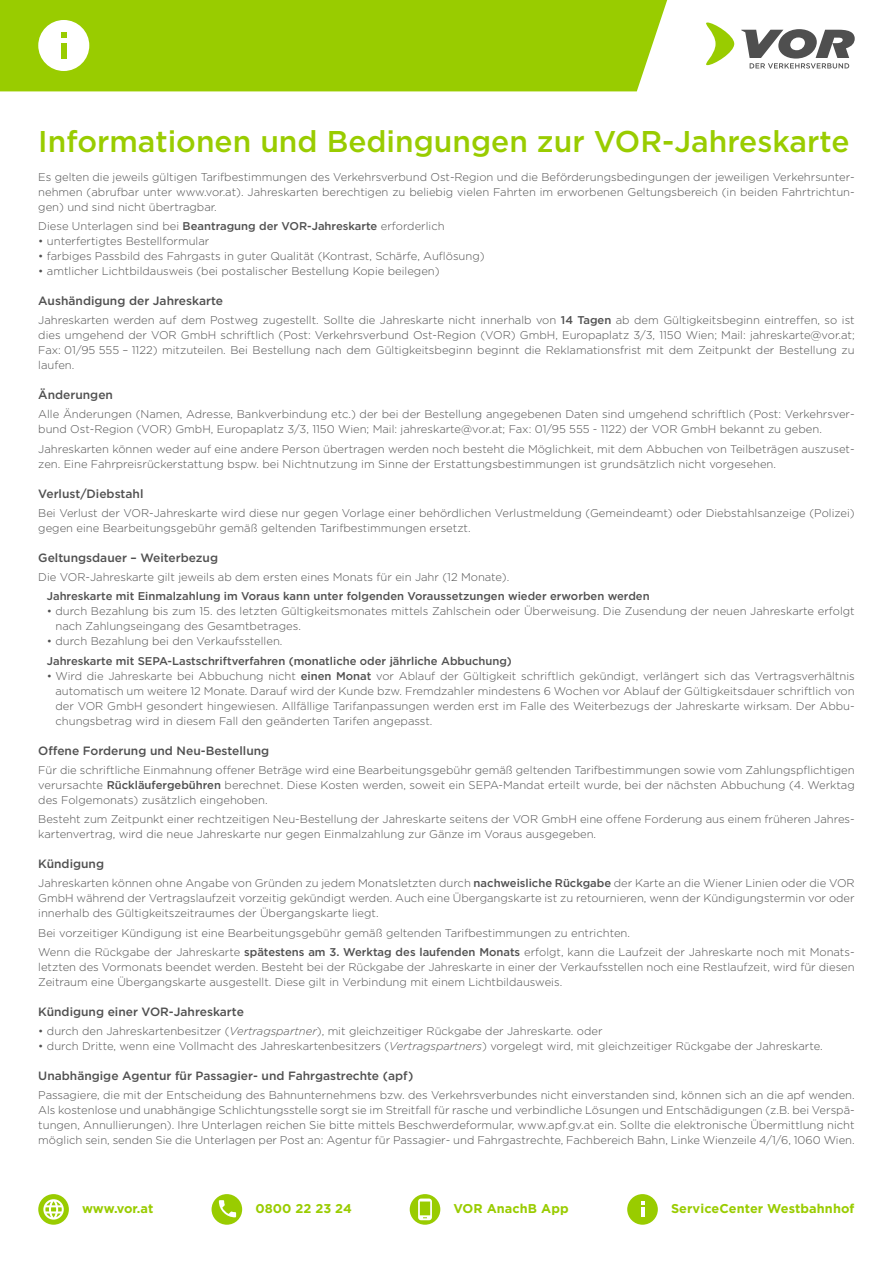
<style>
.page{position:relative;width:893px;height:1263px;background:#fff}
.page>*{position:absolute;margin:0;border:0;box-sizing:border-box;transform-origin:0 0}
.t1{font:500 30px "Gotham";color:#9c0}
.t2{font:700 12.75px "Gotham";letter-spacing:.005em;color:#9c0}
.t3{font:500 12px "Gotham";color:#505050}
.t4{font:300 11.25px/15px "Gotham";color:#505050}
.t5{font:500 11.25px "Gotham";color:#505050}
.s1{font-weight:500}
.s2{font-style:italic}
</style>
<div class="page">
<div style="left:0;top:0;width:667px;height:91px;background:#9c0"></div>
<div style="left:38px;top:1194px;width:31px;height:31px;background:#9c0;border-radius:50%"></div>
<svg style="left:43px;top:1199px;width:21px;height:20px"></svg>
<div style="left:212px;top:1194px;width:30px;height:31px;background:#9c0;border-radius:50%"></div>
<svg style="left:219px;top:1200px;width:17px;height:17px"></svg>
<div style="left:410px;top:1194px;width:30px;height:31px;background:#9c0;border-radius:50%"></div>
<svg style="left:418px;top:1198px;width:14px;height:22px"></svg>
<div style="left:627px;top:1194px;width:31px;height:31px;background:#9c0;border-radius:50%"></div>
<svg style="left:641px;top:1202px;width:3px;height:15px"></svg>
<svg style="left:706px;top:23px;width:28px;height:42px"></svg>
<svg style="left:741px;top:29px;width:114px;height:40px"></svg>
<div style="left:38px;top:20px;width:51px;height:51px;background:#fff;border-radius:50%"></div>
<svg style="left:61px;top:33px;width:5px;height:5px"></svg>
<div style="left:61px;top:43px;width:5px;height:15px;background:#9c0"></div>
<h1 class="t1" style="left:38px;top:121px;width:813px">Informationen und Bedingungen zur VOR-Jahreskarte</h1>
<p class="t4" style="left:38px;top:169px;width:818px;text-align:justify">Es gelten die jeweils gültigen Tarifbestimmungen des Verkehrsverbund Ost-Region und die Beförderungsbedingungen der jeweiligen Verkehrsunter&shy;nehmen (abrufbar unter www.vor.at). Jahreskarten berechtigen zu beliebig vielen Fahrten im erworbenen Geltungsbereich (in beiden Fahrtrichtun&shy;gen) und sind nicht übertragbar.</p>
<p class="t4" style="left:38px;top:219px;width:408px">Diese Unterlagen sind bei <span class="s1">Beantragung der VOR-Jahreskarte</span> erforderlich</p>
<p class="t4" style="left:38px;top:234px;width:173px">• unterfertigtes Bestellformular</p>
<p class="t4" style="left:38px;top:249px;width:448px">• farbiges Passbild des Fahrgasts in guter Qualität (Kontrast, Schärfe, Auflösung)</p>
<p class="t4" style="left:38px;top:264px;width:403px">• amtlicher Lichtbildausweis (bei postalischer Bestellung Kopie beilegen)</p>
<p class="t3" style="left:38px;top:293px;width:186px">Aushändigung der Jahreskarte</p>
<p class="t4" style="left:38px;top:312px;width:818px;text-align:justify">Jahreskarten werden auf dem Postweg zugestellt. Sollte die Jahreskarte nicht innerhalb von <span class="s1">14 Tagen</span> ab dem Gültigkeitsbeginn eintreffen, so ist dies umgehend der VOR GmbH schriftlich (Post: Verkehrsverbund Ost-Region (VOR) GmbH, Europaplatz 3/3, 1150 Wien; Mail: jahreskarte@vor.at; Fax: 01/95 555 – 1122) mitzuteilen. Bei Bestellung nach dem Gültigkeitsbeginn beginnt die Reklamationsfrist mit dem Zeitpunkt der Bestellung zu laufen.</p>
<p class="t3" style="left:38px;top:387px;width:76px">Änderungen</p>
<p class="t4" style="left:38px;top:406px;width:818px">Alle Änderungen (Namen, Adresse, Bankverbindung etc.) der bei der Bestellung angegebenen Daten sind umgehend schriftlich (Post: Verkehrsver&shy;bund Ost-Region (VOR) GmbH, Europaplatz 3/3, 1150 Wien; Mail: jahreskarte@vor.at; Fax: 01/95 555 - 1122) der VOR GmbH bekannt zu geben.</p>
<p class="t4" style="left:38px;top:441px;width:818px">Jahreskarten können weder auf eine andere Person übertragen werden noch besteht die Möglichkeit, mit dem Abbuchen von Teilbeträgen auszuset&shy;zen. Eine Fahrpreisrückerstattung bspw. bei Nichtnutzung im Sinne der Erstattungsbestimmungen ist grundsätzlich nicht vorgesehen.</p>
<p class="t3" style="left:38px;top:485px;width:107px">Verlust/Diebstahl</p>
<p class="t4" style="left:38px;top:505px;width:818px">Bei Verlust der VOR-Jahreskarte wird diese nur gegen Vorlage einer behördlichen Verlustmeldung (Gemeindeamt) oder Diebstahlsanzeige (Polizei) gegen eine Bearbeitungsgebühr gemäß geltenden Tarifbestimmungen ersetzt.</p>
<p class="t3" style="left:38px;top:550px;width:181px">Geltungsdauer – Weiterbezug</p>
<p class="t4" style="left:38px;top:569px;width:472px">Die VOR-Jahreskarte gilt jeweils ab dem ersten eines Monats für ein Jahr (12 Monate).</p>
<p class="t5" style="left:47px;top:589px;width:604px">Jahreskarte mit Einmalzahlung im Voraus kann unter folgenden Voraussetzungen wieder erworben werden</p>
<p class="t4" style="left:55px;top:603px;width:801px;text-indent:-9px">• durch Bezahlung bis zum 15. des letzten Gültigkeitsmonates mittels Zahlschein oder Überweisung. Die Zusendung der neuen Jahreskarte erfolgt nach Zahlungseingang des Gesamtbetrages.</p>
<p class="t4" style="left:47px;top:633px;width:237px">• durch Bezahlung bei den Verkaufsstellen.</p>
<p class="t5" style="left:47px;top:653px;width:467px">Jahreskarte mit SEPA-Lastschriftverfahren (monatliche oder jährliche Abbuchung)</p>
<p class="t4" style="left:55px;top:668px;width:801px;text-align:justify;text-indent:-9px">• Wird die Jahreskarte bei Abbuchung nicht <span class="s1">einen Monat</span> vor Ablauf der Gültigkeit schriftlich gekündigt, verlängert sich das Vertragsverhältnis automatisch um weitere 12 Monate. Darauf wird der Kunde bzw. Fremdzahler mindestens 6 Wochen vor Ablauf der Gültigkeitsdauer schriftlich von der VOR GmbH gesondert hingewiesen. Allfällige Tarifanpassungen werden erst im Falle des Weiterbezugs der Jahreskarte wirksam. Der Abbu&shy;chungsbetrag wird in diesem Fall den geänderten Tarifen angepasst.</p>
<p class="t3" style="left:38px;top:742px;width:232px">Offene Forderung und Neu-Bestellung</p>
<p class="t4" style="left:38px;top:762px;width:818px;text-align:justify">Für die schriftliche Einmahnung offener Beträge wird eine Bearbeitungsgebühr gemäß geltenden Tarifbestimmungen sowie vom Zahlungspflichtigen verursachte <span class="s1">Rückläufergebühren</span> berechnet. Diese Kosten werden, soweit ein SEPA-Mandat erteilt wurde, bei der nächsten Abbuchung (4. Werktag des Folgemonats) zusätzlich eingehoben.</p>
<p class="t4" style="left:38px;top:811px;width:818px">Besteht zum Zeitpunkt einer rechtzeitigen Neu-Bestellung der Jahreskarte seitens der VOR GmbH eine offene Forderung aus einem früheren Jahres&shy;kartenvertrag, wird die neue Jahreskarte nur gegen Einmalzahlung zur Gänze im Voraus ausgegeben.</p>
<p class="t3" style="left:38px;top:856px;width:67px">Kündigung</p>
<p class="t4" style="left:38px;top:875px;width:818px;text-align:justify">Jahreskarten können ohne Angabe von Gründen zu jedem Monatsletzten durch <span class="s1">nachweisliche Rückgabe</span> der Karte an die Wiener Linien oder die VOR GmbH während der Vertragslaufzeit vorzeitig gekündigt werden. Auch eine Übergangskarte ist zu retournieren, wenn der Kündigungstermin vor oder innerhalb des Gültigkeitszeitraumes der Übergangskarte liegt.</p>
<p class="t4" style="left:38px;top:923px;width:818px;line-height:19.2px">Bei vorzeitiger Kündigung ist eine Bearbeitungsgebühr gemäß geltenden Tarifbestimmungen zu entrichten.<br>Wenn die Rückgabe der Jahreskarte <span class="s1">spätestens am 3. Werktag des laufenden Monats</span> erfolgt, kann die Laufzeit der Jahreskarte noch mit Monats-</p>
<p class="t4" style="left:38px;top:959px;width:818px">letzten des Vormonats beendet werden. Besteht bei der Rückgabe der Jahreskarte in einer der Verkaufsstellen noch eine Restlaufzeit, wird für diesen<br>Zeitraum eine Übergangskarte ausgestellt. Diese gilt in Verbindung mit einem Lichtbildausweis.</p>
<p class="t3" style="left:38px;top:1004px;width:207px">Kündigung einer VOR-Jahreskarte</p>
<p class="t4" style="left:38px;top:1023px;width:566px">• durch den Jahreskartenbesitzer (<span class="s2">Vertragspartner</span>), mit gleichzeitiger Rückgabe der Jahreskarte. oder</p>
<p class="t4" style="left:38px;top:1038px;width:786px">• durch Dritte, wenn eine Vollmacht des Jahreskartenbesitzers (<span class="s2">Vertragspartners</span>) vorgelegt wird, mit gleichzeitiger Rückgabe der Jahreskarte.</p>
<p class="t3" style="left:38px;top:1068px;width:377px">Unabhängige Agentur für Passagier- und Fahrgastrechte (apf)</p>
<p class="t4" style="left:38px;top:1087px;width:818px;text-align:justify">Passagiere, die mit der Entscheidung des Bahnunternehmens bzw. des Verkehrsverbundes nicht einverstanden sind, können sich an die apf wenden.<br>Als kostenlose und unabhängige Schlichtungsstelle sorgt sie im Streitfall für rasche und verbindliche Lösungen und Entschädigungen (z.B. bei Verspä&shy;tungen, Annullierungen). Ihre Unterlagen reichen Sie bitte mittels Beschwerdeformular, www.apf.gv.at ein. Sollte die elektronische Übermittlung nicht möglich sein, senden Sie die Unterlagen per Post an: Agentur für Passagier- und Fahrgastrechte, Fachbereich Bahn, Linke Wienzeile 4/1/6, 1060 Wien.</p>
<p class="t2" style="left:82px;top:1200px;width:73px">www.vor.at</p>
<p class="t2" style="left:255px;top:1200px;width:98px">0800 22 23 24</p>
<p class="t2" style="left:453px;top:1200px;width:117px">VOR AnachB App</p>
<p class="t2" style="left:671px;top:1200px;width:185px">ServiceCenter Westbahnhof</p>
</div>
